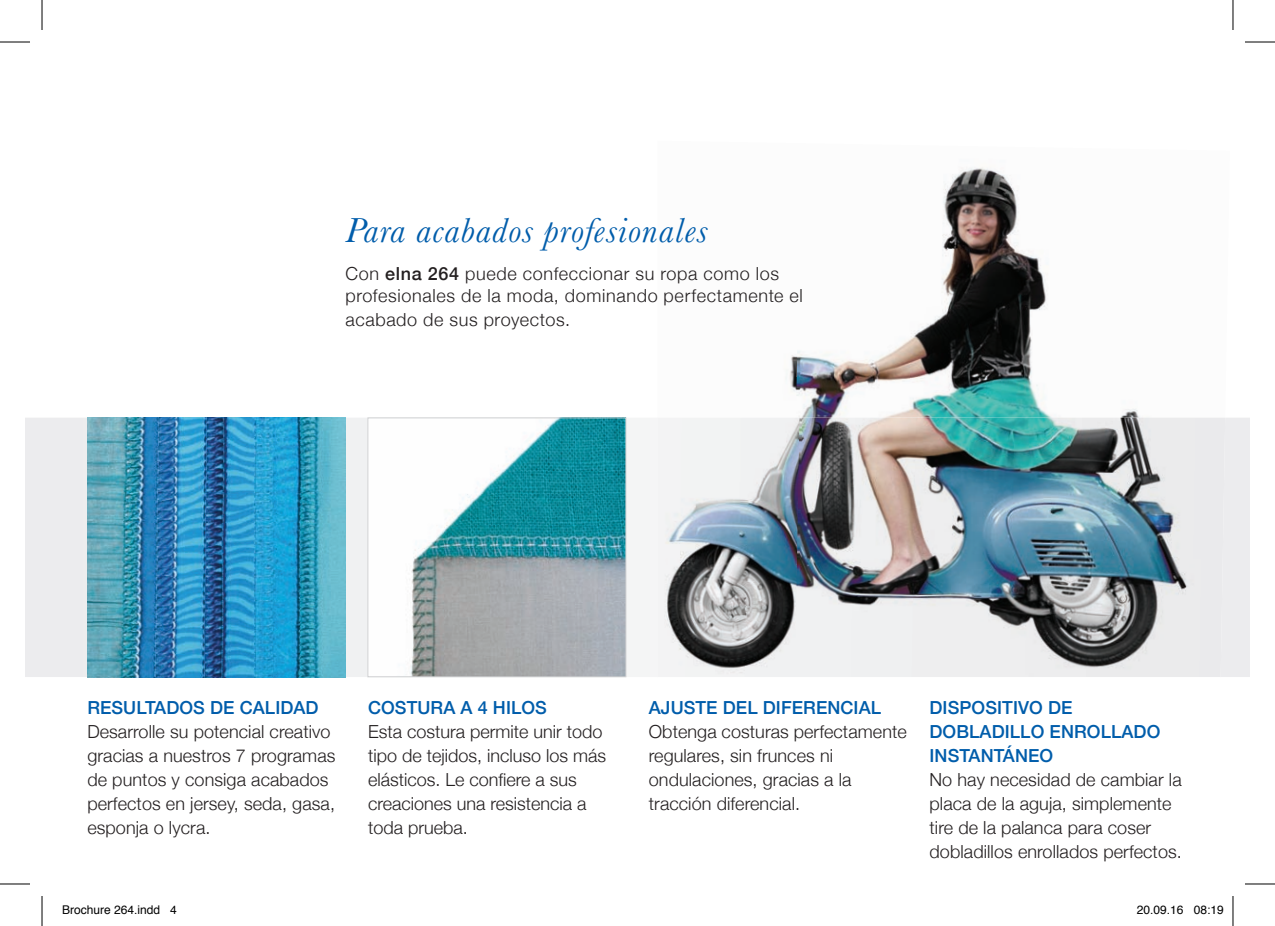
<style>
.page{position:relative;width:1275px;height:926px;background:#fff}
.page>*{position:absolute;margin:0;border:0;box-sizing:border-box;transform-origin:0 0}
.t1{font:italic 36px "Baskerville";letter-spacing:.025em;color:#015dab}
.t2{font:300 18px/24px "Helvetica Neue";letter-spacing:.005em;color:#231f20}
.t3{font:300 18px/22.8px "Helvetica Neue";letter-spacing:.035em;color:#231f20}
.t4{font:500 18px/24px "Helvetica Neue";letter-spacing:.005em;color:#015dab}
.t5{font:12px "Helvetica";color:#000}
.s1{font-weight:500}
</style>
<div class="page">
<svg style="left:25px;top:418px;width:1225px;height:259px"></svg>
<img style="left:87px;top:418px;width:258px;height:259px">
<img style="left:369px;top:420px;width:255px;height:255px">
<div style="left:367px;top:418px;width:259px;height:259px;border:1px solid #cdced0"></div>
<img style="left:801px;top:167px;width:349px;height:251px">
<img style="left:786px;top:351px;width:15px;height:67px">
<img style="left:799px;top:418px;width:426px;height:259px">
<img style="left:657px;top:418px;width:142px;height:259px">
<hr style="left:0;top:42px;width:30px;height:1px;background:#000">
<hr style="left:1245px;top:42px;width:30px;height:1px;background:#000">
<hr style="left:0;top:884px;width:30px;height:1px;background:#000">
<hr style="left:1245px;top:884px;width:30px;height:1px;background:#000">
<hr style="left:42px;top:0;width:1px;height:30px;background:#000">
<hr style="left:42px;top:896px;width:1px;height:30px;background:#000">
<hr style="left:1232px;top:0;width:1px;height:30px;background:#000">
<hr style="left:1232px;top:896px;width:1px;height:30px;background:#000">
<h1 class="t1" style="left:345px;top:207px;width:364px">Para acabados profesionales</h1>
<p class="t3" style="left:345px;top:261px;width:459px">Con <span class="s1">elna 264</span> puede confeccionar su ropa como los profesionales de la moda, dominando perfectamente el acabado de sus proyectos.</p>
<p class="t4" style="left:87px;top:694px;width:233px">RESULTADOS DE CALIDAD</p>
<p class="t2" style="left:87px;top:718px;width:250px">Desarrolle su potencial creativo gracias a nuestros 7 programas de puntos y consiga acabados perfectos en jersey, seda, gasa, esponja o lycra.</p>
<p class="t4" style="left:368px;top:694px;width:180px">COSTURA A 4 HILOS</p>
<p class="t2" style="left:368px;top:718px;width:240px">Esta costura permite unir todo tipo de tejidos, incluso los más elásticos. Le confiere a sus creaciones una resistencia a toda prueba.</p>
<p class="t4" style="left:649px;top:694px;width:234px">AJUSTE DEL DIFERENCIAL</p>
<p class="t2" style="left:649px;top:718px;width:259px">Obtenga costuras perfectamente regulares, sin frunces ni ondulaciones, gracias a la tracción diferencial.</p>
<p class="t4" style="left:929px;top:694px;width:232px">DISPOSITIVO DE<br>DOBLADILLO ENROLLADO<br>INSTANTÁNEO</p>
<p class="t2" style="left:929px;top:766px;width:254px">No hay necesidad de cambiar la placa de la aguja, simplemente tire de la palanca para coser dobladillos enrollados perfectos.</p>
<p class="t5" style="left:62px;top:900px;width:116px">Brochure 264.indd 4</p>
<p class="t5" style="left:1137px;top:900px;width:88px">20.09.16 08:19</p>
</div>
